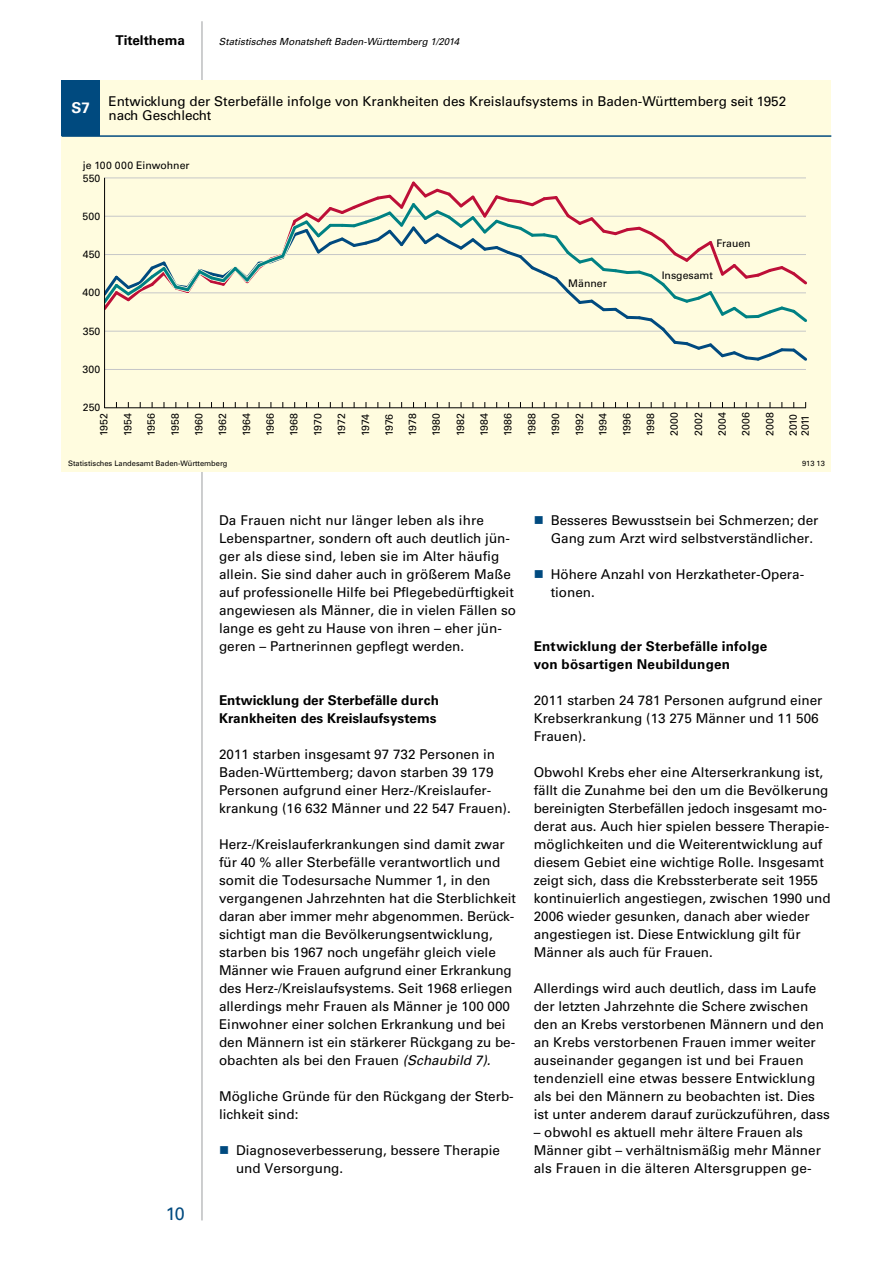
<style>
.page{position:relative;width:893px;height:1263px;background:#fff}
.page>*{position:absolute;margin:0;border:0;box-sizing:border-box;transform-origin:0 0}
.t1{font:18px "Univers";color:#004a7f}
.t2{font:700 15px "Univers";color:#fff}
.t3{font:13.5px/18px "Univers";color:#000}
.t4{font:700 13.5px/18px "Univers";color:#000}
.t5{font:700 13.5px/18px "Univers";letter-spacing:.02em;color:#000}
.t6{font:10.5px "Univers";color:#000}
.t7{font:10.5px/12px "Univers";letter-spacing:-.055em;color:#000}
.t8{font:italic 9.75px "Univers";color:#000}
.t9{font:7.5px "Univers";color:#000}
.s1{font-style:italic}
</style>
<div class="page">
<hr style="left:202px;top:21px;width:1px;height:1199px;background:#9c9e9f">
<div style="left:62px;top:81px;width:769px;height:391px;background:#fffcdf"></div>
<div style="left:62px;top:81px;width:38px;height:55px;background:#004a7f"></div>
<hr style="left:62px;top:135px;width:769px;height:2px;background:#004a7f">
<hr style="left:105px;top:369px;width:701px;height:1px;background:#c6c7c8">
<hr style="left:105px;top:331px;width:701px;height:1px;background:#c6c7c8">
<hr style="left:105px;top:293px;width:701px;height:1px;background:#c6c7c8">
<hr style="left:105px;top:254px;width:701px;height:1px;background:#c6c7c8">
<hr style="left:105px;top:216px;width:701px;height:1px;background:#c6c7c8">
<hr style="left:105px;top:178px;width:701px;height:1px;background:#c6c7c8">
<svg style="left:800px;top:276px;width:7px;height:9px"></svg>
<svg style="left:800px;top:353px;width:7px;height:8px"></svg>
<svg style="left:105px;top:177px;width:695px;height:188px"></svg>
<svg style="left:787px;top:305px;width:20px;height:22px"></svg>
<hr style="left:105px;top:407px;width:701px;height:1px;background:#000">
<hr style="left:104px;top:178px;width:1px;height:230px;background:#000">
<p class="t2" style="left:72px;top:99px;width:20px">S7</p>
<p class="t4" style="left:115px;top:31px;width:71px">Titelthema</p>
<p class="t8" style="left:219px;top:35px;width:242px">Statistisches Monatsheft Baden-Württemberg 1/2014</p>
<p class="t3" style="left:108px;top:94px;width:679px;line-height:14.2px">Entwicklung der Sterbefälle infolge von Krankheiten des Kreislaufsystems in Baden-Württemberg seit 1952 nach Geschlecht</p>
<p class="t6" style="left:83px;top:159px;width:108px">je 100 000 Einwohner</p>
<p class="t6" style="left:83px;top:172px;width:19px">550</p>
<p class="t6" style="left:82px;top:210px;width:19px">500</p>
<p class="t6" style="left:83px;top:248px;width:19px">450</p>
<p class="t6" style="left:82px;top:286px;width:19px">400</p>
<p class="t6" style="left:83px;top:325px;width:19px">350</p>
<p class="t6" style="left:82px;top:363px;width:19px">300</p>
<p class="t6" style="left:568px;top:277px;width:40px">Männer</p>
<p class="t6" style="left:716px;top:238px;width:36px">Frauen</p>
<p class="t6" style="left:662px;top:269px;width:53px">Insgesamt</p>
<p class="t6" style="left:83px;top:401px;width:19px">250</p>
<p class="t6" style="left:98px;top:436px;width:24px;rotate:-90deg">1952</p>
<p class="t6" style="left:121px;top:436px;width:24px;rotate:-90deg">1954</p>
<p class="t6" style="left:145px;top:436px;width:24px;rotate:-90deg">1956</p>
<p class="t6" style="left:169px;top:436px;width:24px;rotate:-90deg">1958</p>
<p class="t6" style="left:193px;top:436px;width:24px;rotate:-90deg">1960</p>
<p class="t6" style="left:216px;top:436px;width:24px;rotate:-90deg">1962</p>
<p class="t6" style="left:240px;top:436px;width:24px;rotate:-90deg">1964</p>
<p class="t6" style="left:264px;top:436px;width:24px;rotate:-90deg">1966</p>
<p class="t6" style="left:287px;top:436px;width:24px;rotate:-90deg">1968</p>
<p class="t6" style="left:311px;top:436px;width:24px;rotate:-90deg">1970</p>
<p class="t6" style="left:335px;top:436px;width:24px;rotate:-90deg">1972</p>
<p class="t6" style="left:359px;top:436px;width:24px;rotate:-90deg">1974</p>
<p class="t6" style="left:383px;top:436px;width:24px;rotate:-90deg">1976</p>
<p class="t6" style="left:406px;top:436px;width:24px;rotate:-90deg">1978</p>
<p class="t6" style="left:430px;top:436px;width:24px;rotate:-90deg">1980</p>
<p class="t6" style="left:454px;top:436px;width:24px;rotate:-90deg">1982</p>
<p class="t6" style="left:478px;top:436px;width:24px;rotate:-90deg">1984</p>
<p class="t6" style="left:502px;top:436px;width:24px;rotate:-90deg">1986</p>
<p class="t6" style="left:526px;top:436px;width:24px;rotate:-90deg">1988</p>
<p class="t6" style="left:549px;top:436px;width:24px;rotate:-90deg">1990</p>
<p class="t6" style="left:573px;top:436px;width:24px;rotate:-90deg">1992</p>
<p class="t6" style="left:596px;top:436px;width:24px;rotate:-90deg">1994</p>
<p class="t6" style="left:620px;top:436px;width:24px;rotate:-90deg">1996</p>
<p class="t6" style="left:644px;top:436px;width:24px;rotate:-90deg">1998</p>
<p class="t6" style="left:668px;top:436px;width:26px;rotate:-90deg">2000</p>
<p class="t6" style="left:692px;top:436px;width:25px;rotate:-90deg">2002</p>
<p class="t6" style="left:716px;top:436px;width:25px;rotate:-90deg">2004</p>
<p class="t6" style="left:739px;top:436px;width:25px;rotate:-90deg">2006</p>
<p class="t6" style="left:763px;top:436px;width:25px;rotate:-90deg">2008</p>
<p class="t7" style="left:787px;top:436px;width:24px;rotate:-90deg">2010<br>2011</p>
<p class="t9" style="left:68px;top:459px;width:161px">Statistisches Landesamt Baden-Württemberg</p>
<p class="t9" style="left:802px;top:459px;width:24px">913 13</p>
<h1 class="t1" style="left:166px;top:1203px;width:21px">10</h1>
<p class="t3" style="left:219px;top:511px;width:299px">Da Frauen nicht nur länger leben als ihre Lebenspartner, sondern oft auch deutlich jün&shy;ger als diese sind, leben sie im Alter häufig allein. Sie sind daher auch in größerem Maße auf professionelle Hilfe bei Pflegebedürftigkeit angewiesen als Männer, die in vielen Fällen so lange es geht zu Hause von ihren – eher jün&shy;geren – Partnerinnen gepflegt werden.</p>
<p class="t4" style="left:219px;top:691px;width:222px">Entwicklung der Sterbefälle durch<br>Krankheiten des Kreislaufsystems</p>
<p class="t3" style="left:219px;top:745px;width:293px">2011 starben insgesamt 97 732 Personen in Baden-Württemberg; davon starben 39 179<br>Personen aufgrund einer Herz-/Kreislaufer&shy;krankung (16 632 Männer und 22 547 Frauen).</p>
<p class="t3" style="left:219px;top:835px;width:299px">Herz-/Kreislauferkrankungen sind damit zwar für 40 % aller Sterbefälle verantwortlich und somit die Todesursache Nummer 1, in den vergangenen Jahrzehnten hat die Sterblichkeit daran aber immer mehr abgenommen. Berück&shy;sichtigt man die Bevölkerungsentwicklung, starben bis 1967 noch ungefähr gleich viele Männer wie Frauen aufgrund einer Erkrankung des Herz-/Kreislaufsystems. Seit 1968 erliegen allerdings mehr Frauen als Männer je 100 000<br>Einwohner einer solchen Erkrankung und bei den Männern ist ein stärkerer Rückgang zu be&shy;obachten als bei den Frauen <span class="s1">(Schaubild 7).</span></p>
<p class="t3" style="left:219px;top:1087px;width:296px">Mögliche Gründe für den Rückgang der Sterb&shy;lichkeit sind:</p>
<p class="t3" style="left:236px;top:1141px;width:266px">Diagnoseverbesserung, bessere Therapie und Versorgung.</p>
<p class="t3" style="left:551px;top:511px;width:269px">Besseres Bewusstsein bei Schmerzen; der<br>Gang zum Arzt wird selbstverständlicher.</p>
<p class="t3" style="left:551px;top:565px;width:254px">Höhere Anzahl von Herzkatheter-Opera&shy;tionen.</p>
<p class="t5" style="left:534px;top:637px;width:235px">Entwicklung der Sterbefälle infolge von bösartigen Neubildungen</p>
<p class="t3" style="left:534px;top:691px;width:290px">2011 starben 24 781 Personen aufgrund einer<br>Krebserkrankung (13 275 Männer und 11 506<br>Frauen).</p>
<p class="t3" style="left:534px;top:763px;width:299px">Obwohl Krebs eher eine Alterserkrankung ist, fällt die Zunahme bei den um die Bevölkerung bereinigten Sterbefällen jedoch insgesamt mo&shy;derat aus. Auch hier spielen bessere Therapie&shy;möglichkeiten und die Weiterentwicklung auf diesem Gebiet eine wichtige Rolle. Insgesamt zeigt sich, dass die Krebssterberate seit 1955 kontinuierlich angestiegen, zwischen 1990 und 2006 wieder gesunken, danach aber wieder angestiegen ist. Diese Entwicklung gilt für Männer als auch für Frauen.</p>
<p class="t3" style="left:534px;top:979px;width:298px">Allerdings wird auch deutlich, dass im Laufe der letzten Jahrzehnte die Schere zwischen den an Krebs verstorbenen Männern und den an Krebs verstorbenen Frauen immer weiter auseinander gegangen ist und bei Frauen tendenziell eine etwas bessere Entwicklung als bei den Männern zu beobachten ist. Dies ist unter anderem darauf zurückzuführen, dass</p>
<p class="t3" style="left:534px;top:1123px;width:289px">– obwohl es aktuell mehr ältere Frauen als<br>Männer gibt – verhältnismäßig mehr Männer als Frauen in die älteren Altersgruppen ge-</p>
</div>
